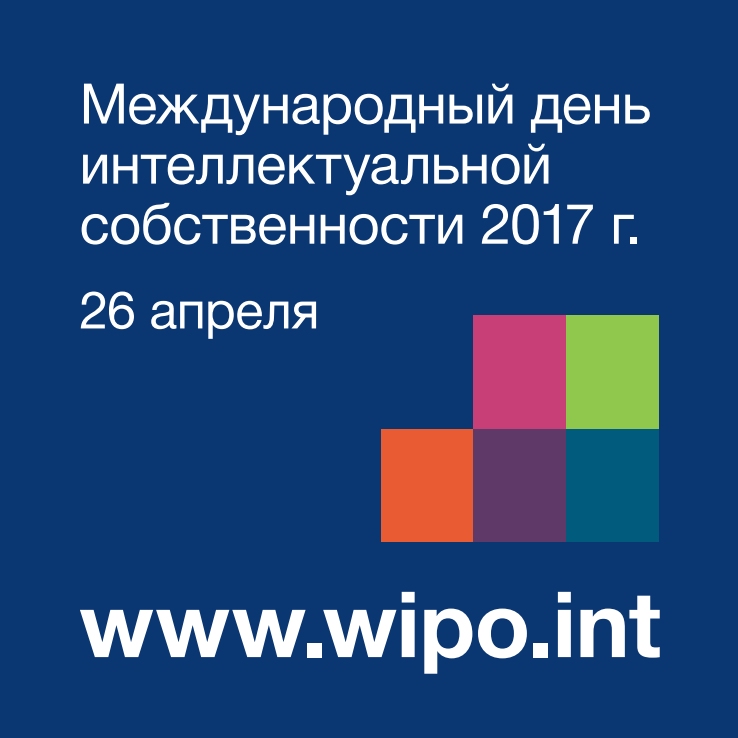
<style>
.page{position:relative;width:738px;height:738px;background:#fff}
.page>*{position:absolute;margin:0;border:0;box-sizing:border-box;transform-origin:0 0}
.t1{font:700 91.2px "Helvetica Neue LT Std";letter-spacing:-.005em;color:#fff}
.t2{font:56px/60px "Helvetica Neue LTCYR";letter-spacing:-.01em;color:#fff}
.t3{font:52px "Helvetica Neue LTCYR";letter-spacing:-.01em;color:#fff}
</style>
<div class="page">
<div style="left:0;top:0;width:737px;height:737px;background:#0a3672"></div>
<div style="left:565px;top:429px;width:93px;height:113px;background:#015b7d"></div>
<div style="left:381px;top:429px;width:92px;height:113px;background:#e95b33"></div>
<div style="left:473px;top:428px;width:92px;height:114px;background:#5f3a69"></div>
<div style="left:473px;top:315px;width:92px;height:114px;background:#c83e76"></div>
<div style="left:565px;top:315px;width:93px;height:114px;background:#90c84e"></div>
<p class="t2" style="left:79px;top:74px;width:572px">Международный день интеллектуальной собственности 2017 г.</p>
<p class="t3" style="left:79px;top:281px;width:241px">26 апреля</p>
<p class="t1" style="left:79px;top:567px;width:582px">www.wipo.int</p>
</div>
